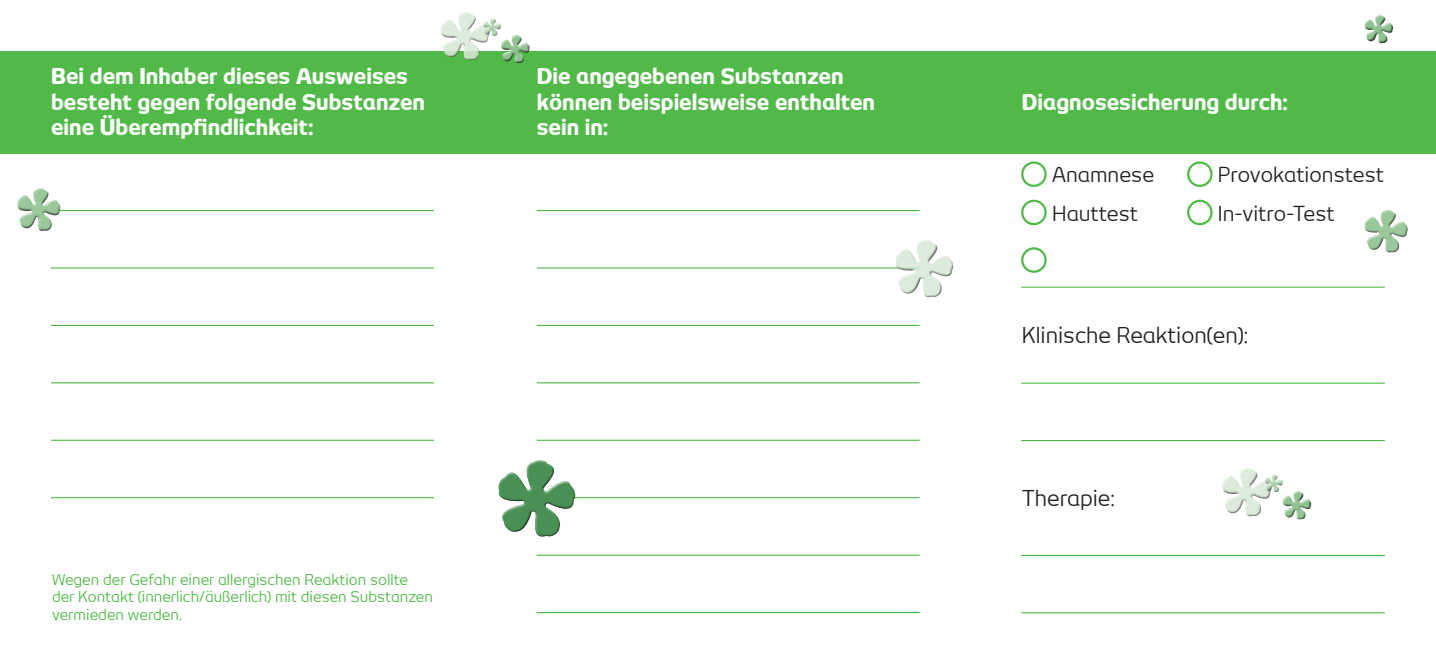
<style>
.page{position:relative;width:1436px;height:670px;background:#fff}
.page>*{position:absolute;margin:0;border:0;box-sizing:border-box;transform-origin:0 0}
.t1{font:800 21.38px/25.7px "A Pharma";color:#fff}
.t2{font:21.38px "A Pharma";color:#231f20}
.t3{font:20.25px "A Pharma";color:#231f20}
.t4{font:14.62px/17.6px "A Pharma";color:#51b948}
</style>
<div class="page">
<div style="left:0;top:51px;width:485px;height:102px;background:#51b948"></div>
<div style="left:485px;top:51px;width:484px;height:102px;background:#51b948"></div>
<div style="left:969px;top:51px;width:466px;height:102px;background:#51b948"></div>
<hr style="left:51px;top:210px;width:383px;height:1px;background:#51b948">
<hr style="left:51px;top:267px;width:383px;height:1px;background:#51b948">
<hr style="left:51px;top:325px;width:383px;height:1px;background:#51b948">
<hr style="left:51px;top:382px;width:383px;height:1px;background:#51b948">
<hr style="left:51px;top:440px;width:383px;height:1px;background:#51b948">
<hr style="left:51px;top:497px;width:383px;height:1px;background:#51b948">
<hr style="left:536px;top:210px;width:383px;height:1px;background:#51b948">
<hr style="left:536px;top:267px;width:383px;height:1px;background:#51b948">
<hr style="left:536px;top:325px;width:383px;height:1px;background:#51b948">
<hr style="left:536px;top:382px;width:383px;height:1px;background:#51b948">
<hr style="left:536px;top:440px;width:383px;height:1px;background:#51b948">
<hr style="left:536px;top:497px;width:383px;height:1px;background:#51b948">
<hr style="left:536px;top:554px;width:383px;height:1px;background:#51b948">
<hr style="left:536px;top:612px;width:383px;height:1px;background:#51b948">
<hr style="left:1020px;top:286px;width:166px;height:2px;background:#51b948">
<hr style="left:1186px;top:286px;width:198px;height:2px;background:#51b948">
<svg style="left:1022px;top:162px;width:23px;height:24px"></svg>
<div style="left:1020px;top:161px;width:26px;height:26px;border:2px solid #51b948;border-radius:50%"></div>
<svg style="left:1187px;top:162px;width:24px;height:24px"></svg>
<div style="left:1186px;top:161px;width:26px;height:26px;border:2px solid #51b948;border-radius:50%"></div>
<div style="left:1020px;top:200px;width:26px;height:25px;border:2px solid #51b948;border-radius:50%"></div>
<svg style="left:1187px;top:201px;width:24px;height:23px"></svg>
<div style="left:1186px;top:200px;width:26px;height:25px;border:2px solid #51b948;border-radius:50%"></div>
<svg style="left:1022px;top:248px;width:23px;height:24px"></svg>
<div style="left:1020px;top:247px;width:26px;height:26px;border:2px solid #51b948;border-radius:50%"></div>
<hr style="left:1020px;top:555px;width:364px;height:1px;background:#51b948">
<hr style="left:1020px;top:612px;width:364px;height:1px;background:#51b948">
<hr style="left:1020px;top:382px;width:364px;height:2px;background:#51b948">
<hr style="left:1020px;top:440px;width:364px;height:1px;background:#51b948">
<div style="left:495px;top:459px;width:81px;height:74px;background:#fff;opacity:.75"></div>
<div style="left:495px;top:466px;width:81px;height:73px;background:#231f20;opacity:.75"></div>
<div style="left:15px;top:187px;width:46px;height:42px;background:#fff;opacity:.75"></div>
<div style="left:15px;top:191px;width:46px;height:42px;background:#231f20;opacity:.75"></div>
<div style="left:1361px;top:212px;width:47px;height:43px;background:#231f20;opacity:.75"></div>
<div style="left:893px;top:238px;width:61px;height:57px;background:#fff;opacity:.75"></div>
<div style="left:893px;top:244px;width:61px;height:55px;background:#231f20;opacity:.75"></div>
<div style="left:1361px;top:14px;width:31px;height:28px;background:#fff;opacity:.75"></div>
<div style="left:1361px;top:16px;width:31px;height:30px;background:#231f20;opacity:.75"></div>
<svg style="left:1222px;top:468px;width:89px;height:52px"></svg>
<div style="left:1262px;top:473px;width:21px;height:17px;background:#fff"></div>
<div style="left:1262px;top:475px;width:21px;height:19px;background:#231f20;opacity:.75"></div>
<svg style="left:441px;top:12px;width:88px;height:52px"></svg>
<div style="left:481px;top:17px;width:21px;height:17px;background:#fff"></div>
<div style="left:481px;top:19px;width:21px;height:19px;background:#231f20;opacity:.75"></div>
<p class="t1" style="left:51px;top:62px;width:375px">Bei dem Inhaber dieses Ausweises besteht gegen folgende Substanzen eine Überempfindlichkeit:</p>
<p class="t1" style="left:536px;top:62px;width:340px">Die angegebenen Substanzen können beispielsweise enthalten sein in:</p>
<p class="t4" style="left:52px;top:570px;width:382px">Wegen der Gefahr einer allergischen Reaktion sollte der Kontakt (innerlich/äußerlich) mit diesen Substanzen vermieden werden.</p>
<p class="t1" style="left:1021px;top:88px;width:268px">Diagnosesicherung durch:</p>
<p class="t3" style="left:1052px;top:162px;width:103px">Anamnese</p>
<p class="t3" style="left:1217px;top:162px;width:168px">Provokationstest</p>
<p class="t3" style="left:1052px;top:201px;width:87px">Hauttest</p>
<p class="t3" style="left:1217px;top:201px;width:118px">In-vitro-Test</p>
<p class="t2" style="left:1021px;top:321px;width:228px">Klinische Reaktion(en):</p>
<p class="t2" style="left:1021px;top:485px;width:95px">Therapie:</p>
</div>
